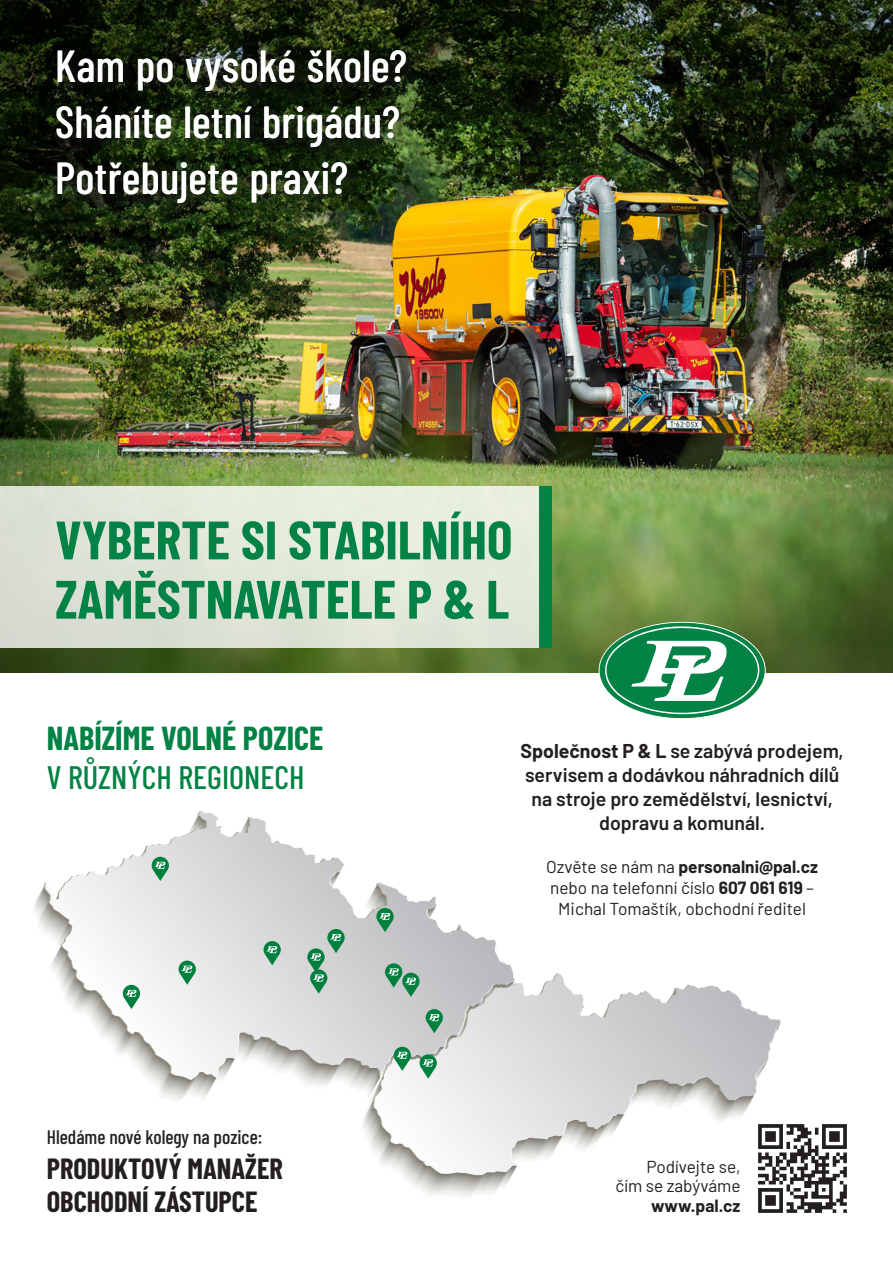
<style>
.page{position:relative;width:893px;height:1263px;background:#fff}
.page>*{position:absolute;margin:0;border:0;box-sizing:border-box;transform-origin:0 0}
.t1{font:700 54px/59.2px "Barlow Condensed";color:#028244}
.t2{font:500 44.7px "Barlow Condensed";letter-spacing:.005em;color:#fff}
.t3{font:700 32.4px/39.3px "Barlow Condensed";color:#028244}
.t4{font:700 28.5px "Barlow Condensed";color:#231f20}
.t5{font:600 19.5px/24px "Barlow";color:#231f20;text-align:center}
.t6{font:500 19.5px "Barlow Condensed";color:#231f20}
.t7{font:17.25px/21px "Barlow";color:#231f20;text-align:right}
.t8{font:700 17.25px "Barlow";color:#231f20}
.s1{font-weight:500}
.s2{font-weight:700}
</style>
<div class="page">
<svg style="left:34px;top:811px;width:747px;height:385px"></svg>
<svg style="left:394px;top:1047px;width:17px;height:24px"></svg>
<svg style="left:385px;top:963px;width:35px;height:34px"></svg>
<svg style="left:376px;top:908px;width:18px;height:24px"></svg>
<svg style="left:307px;top:929px;width:38px;height:65px;background:#9abdac"></svg>
<svg style="left:264px;top:941px;width:17px;height:24px"></svg>
<svg style="left:179px;top:960px;width:17px;height:25px"></svg>
<svg style="left:152px;top:857px;width:17px;height:24px"></svg>
<svg style="left:123px;top:985px;width:17px;height:24px"></svg>
<svg style="left:420px;top:1054px;width:17px;height:25px"></svg>
<svg style="left:426px;top:1009px;width:17px;height:24px"></svg>
<img style="left:0;top:0;width:893px;height:673px">
<img style="left:751px;top:1117px;width:96px;height:96px">
<svg style="left:599px;top:622px;width:167px;height:97px"></svg>
<div style="left:0;top:486px;width:551px;height:161px;background:#e1e7d8"></div>
<div style="left:539px;top:486px;width:13px;height:161px;background:#028244"></div>
<div style="left:52px;top:46px;width:369px;height:172px;background:#231f20;opacity:.33"></div>
<p class="t2" style="left:55px;top:34px;width:353px">Kam po vysoké škole?</p>
<p class="t2" style="left:55px;top:90px;width:346px">Sháníte letní brigádu?</p>
<p class="t2" style="left:55px;top:146px;width:294px">Potřebujete praxi?</p>
<p class="t1" style="left:55px;top:507px;width:459px">VYBERTE SI STABILNÍHO<br>ZAMĚSTNAVATELE P &amp; L</p>
<p class="t3" style="left:47px;top:716px;width:278px">NABÍZÍME VOLNÉ POZICE<br><span class="s1">V RŮZNÝCH REGIONECH</span></p>
<p class="t5" style="left:521px;top:737px;width:325px"><span class="s2">Společnost P &amp; L</span> se zabývá prodejem, servisem a dodávkou náhradních dílů na stroje pro zemědělství, lesnictví, dopravu a komunál.</p>
<p class="t7" style="left:546px;top:855px;width:273px;text-align:center">Ozvěte se nám na <span class="s2">personalni@pal.cz </span>nebo na telefonní číslo <span class="s2">607 061 619</span> –<br>Michal Tomaštík, obchodní ředitel</p>
<p class="t6" style="left:47px;top:1123px;width:217px">Hledáme nové kolegy na pozice:</p>
<p class="t4" style="left:47px;top:1148px;width:238px">PRODUKTOVÝ MANAŽER</p>
<p class="t4" style="left:47px;top:1181px;width:212px">OBCHODNÍ ZÁSTUPCE</p>
<p class="t7" style="left:615px;top:1155px;width:127px;line-height:19.5px">Podívejte se, čím se zabýváme</p>
<p class="t8" style="left:651px;top:1192px;width:91px">www.pal.cz</p>
</div>
